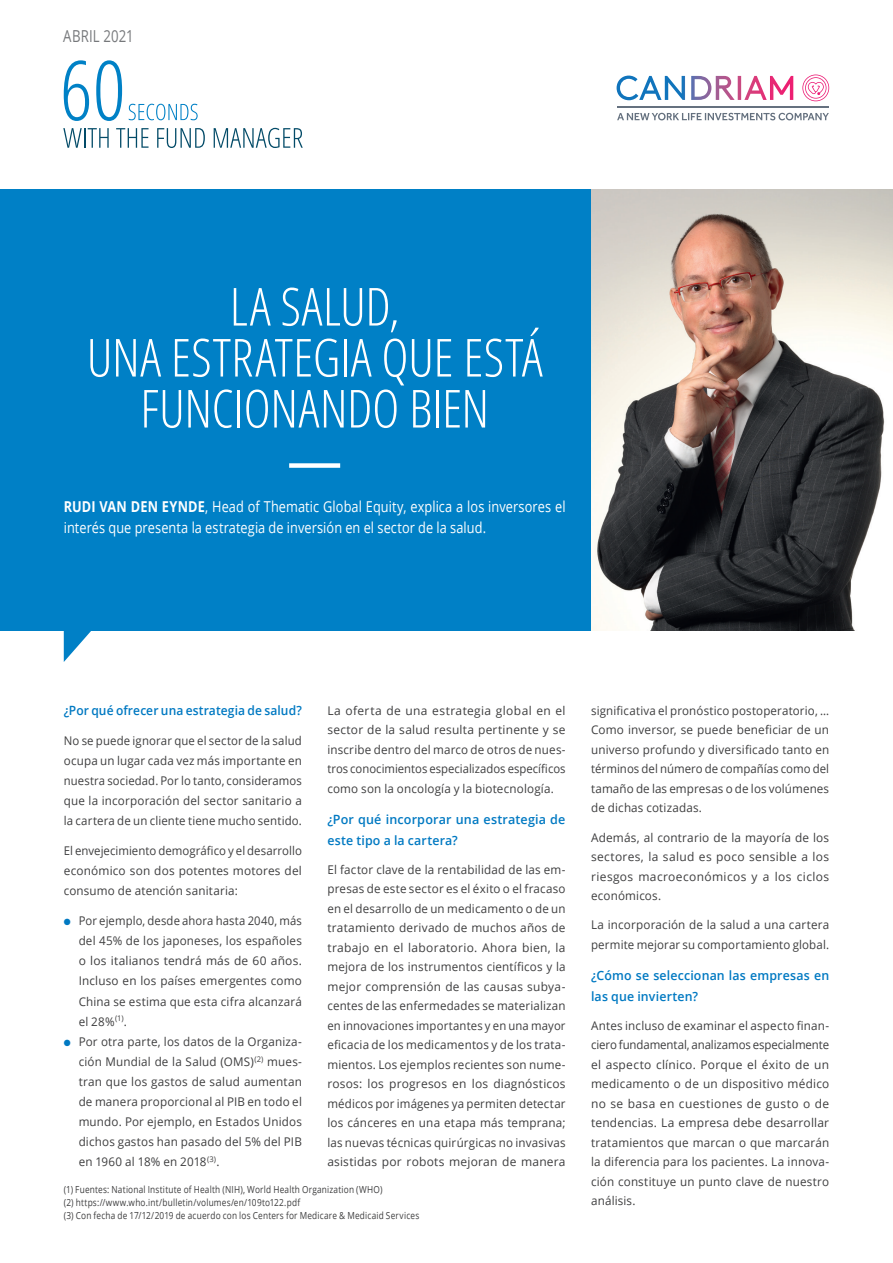
<style>
.page{position:relative;width:893px;height:1263px;background:#fff}
.page>*{position:absolute;margin:0;border:0;box-sizing:border-box;transform-origin:0 0}
.t1{font:300 condensed 52.5px/51px "Open Sans";letter-spacing:-.005em;color:#fff;text-align:center}
.t2{font:16.5px "Open Sans";letter-spacing:.01em;color:#76787b;scale:.8 1}
.t3{font:15px/21px "Open Sans";letter-spacing:.005em;color:#fff;scale:.85 1}
.t4{font:600 12.75px/21px "Open Sans";letter-spacing:.01em;color:#0079c2}
.t5{font:600 12.75px "Open Sans";letter-spacing:.01em;color:#0079c2;scale:.94 1}
.t6{font:12px/19.5px "Open Sans";letter-spacing:.015em;color:#3e3e3f;text-align:justify}
.t7{font:12px/20.1px "Open Sans";letter-spacing:.015em;color:#3e3e3f;text-align:justify;scale:.95 1}
.t8{font:12px/19.5px "Open Sans";letter-spacing:.015em;color:#3e3e3f;text-align:justify;scale:.96 1}
.t9{font:12px/20.1px "Open Sans";letter-spacing:.015em;color:#3e3e3f;text-align:justify;scale:.94 1}
.t10{font:9.75px/12.8px "Open Sans";letter-spacing:.025em;color:#3e3e3f;scale:.85 1}
.s1{font-weight:700}
.s2{color:#0079c2}
</style>
<div class="page">
<div style="left:0;top:190px;width:893px;height:441px;background:#0080c6"></div>
<svg style="left:64px;top:631px;width:27px;height:31px"></svg>
<svg style="left:63px;top:128px;width:46px;height:20px"></svg>
<svg style="left:116px;top:128px;width:33px;height:20px"></svg>
<svg style="left:157px;top:128px;width:48px;height:20px"></svg>
<svg style="left:214px;top:128px;width:89px;height:20px"></svg>
<svg style="left:129px;top:104px;width:69px;height:16px"></svg>
<svg style="left:64px;top:60px;width:25px;height:61px"></svg>
<svg style="left:96px;top:60px;width:26px;height:61px"></svg>
<svg style="left:617px;top:76px;width:176px;height:24px"></svg>
<svg style="left:617px;top:113px;width:212px;height:7px"></svg>
<hr style="left:618px;top:107px;width:211px;height:1px;background:#65717f">
<svg style="left:802px;top:75px;width:27px;height:26px"></svg>
<img style="left:591px;top:190px;width:302px;height:441px">
<div style="left:289px;top:463px;width:51px;height:5px;background:#fff"></div>
<h2 class="t2" style="left:63px;top:24px;width:89px">ABRIL 2021</h2>
<h1 class="t1" style="left:87px;top:279px;width:458px">LA SALUD,<br>UNA ESTRATEGIA QUE ESTÁ<br>FUNCIONANDO BIEN</h1>
<p class="t3" style="left:64px;top:495px;width:592px"><span class="s1">RUDI VAN DEN EYNDE</span>, Head of Thematic Global Equity, explica a los inversores el interés que presenta la estrategia de inversión en el sector de la salud.</p>
<p class="t5" style="left:64px;top:701px;width:255px">¿Por qué ofrecer una estrategia de salud?</p>
<p class="t7" style="left:64px;top:730px;width:252px">No se puede ignorar que el sector de la salud ocupa un lugar cada vez más importante en nuestra sociedad. Por lo tanto, consideramos que la incorporación del sector sanitario a la cartera de un cliente tiene mucho sentido.</p>
<p class="t7" style="left:64px;top:840px;width:252px">El envejecimiento demográfico y el desarrollo económico son dos potentes motores del consumo de atención sanitaria:</p>
<p class="t9" style="left:79px;top:910px;width:239px;text-indent:-15px"><span class="s2">●</span> Por ejemplo, desde ahora hasta 2040, más del 45% de los japoneses, los españoles o los italianos tendrá más de 60 años.<br>Incluso en los países emergentes como China se estima que esta cifra alcanzará el 28%<sup>(1)</sup>.</p>
<p class="t6" style="left:79px;top:1031px;width:225px;line-height:20.1px;text-indent:-15px"><span class="s2">●</span> Por otra parte, los datos de la Organiza&shy;ción Mundial de la Salud (OMS)<sup>(2)</sup> mues&shy;tran que los gastos de salud aumentan de manera proporcional al PIB en todo el mundo. Por ejemplo, en Estados Unidos dichos gastos han pasado del 5% del PIB en 1960 al 18% en 2018<sup>(3)</sup>.</p>
<p class="t6" style="left:327px;top:700px;width:240px">La oferta de una estrategia global en el sector de la salud resulta pertinente y se inscribe dentro del marco de otros de nues&shy;tros conocimientos especializados específicos como son la oncología y la biotecnología.</p>
<p class="t4" style="left:327px;top:808px;width:240px">¿Por qué incorporar una estrategia de este tipo a la cartera?</p>
<p class="t6" style="left:327px;top:859px;width:240px">El factor clave de la rentabilidad de las em&shy;presas de este sector es el éxito o el fracaso en el desarrollo de un medicamento o de un tratamiento derivado de muchos años de trabajo en el laboratorio. Ahora bien, la mejora de los instrumentos científicos y la mejor comprensión de las causas subya&shy;centes de las enfermedades se materializan en innovaciones importantes y en una mayor eficacia de los medicamentos y de los trata&shy;mientos. Los ejemplos recientes son nume&shy;rosos: los progresos en los diagnósticos médicos por imágenes ya permiten detectar los cánceres en una etapa más temprana; las nuevas técnicas quirúrgicas no invasivas asistidas por robots mejoran de manera</p>
<p class="t10" style="left:64px;top:1183px;width:420px">(1) Fuentes: National Institute of Health (NIH), World Health Organization (WHO)<br>(2) https://www.who.int/bulletin/volumes/en/109to122.pdf<br>(3) Con fecha de 17/12/2019 de acuerdo con los Centers for Medicare &amp; Medicaid Services</p>
<p class="t8" style="left:591px;top:700px;width:250px">significativa el pronóstico postoperatorio, … Como inversor, se puede beneficiar de un universo profundo y diversificado tanto en términos del número de compañías como del tamaño de las empresas o de los volúmenes de dichas cotizadas.</p>
<p class="t6" style="left:591px;top:827px;width:240px">Además, al contrario de la mayoría de los sectores, la salud es poco sensible a los riesgos macroeconómicos y a los ciclos económicos.</p>
<p class="t6" style="left:591px;top:915px;width:240px">La incorporación de la salud a una cartera permite mejorar su comportamiento global.</p>
<p class="t4" style="left:591px;top:964px;width:240px">¿Cómo se seleccionan las empresas en las que invierten?</p>
<p class="t6" style="left:591px;top:1015px;width:240px">Antes incluso de examinar el aspecto finan&shy;ciero fundamental, analizamos especialmente el aspecto clínico. Porque el éxito de un medicamento o de un dispositivo médico no se basa en cuestiones de gusto o de tendencias. La empresa debe desarrollar tratamientos que marcan o que marcarán la diferencia para los pacientes. La innova&shy;ción constituye un punto clave de nuestro análisis.</p>
</div>
